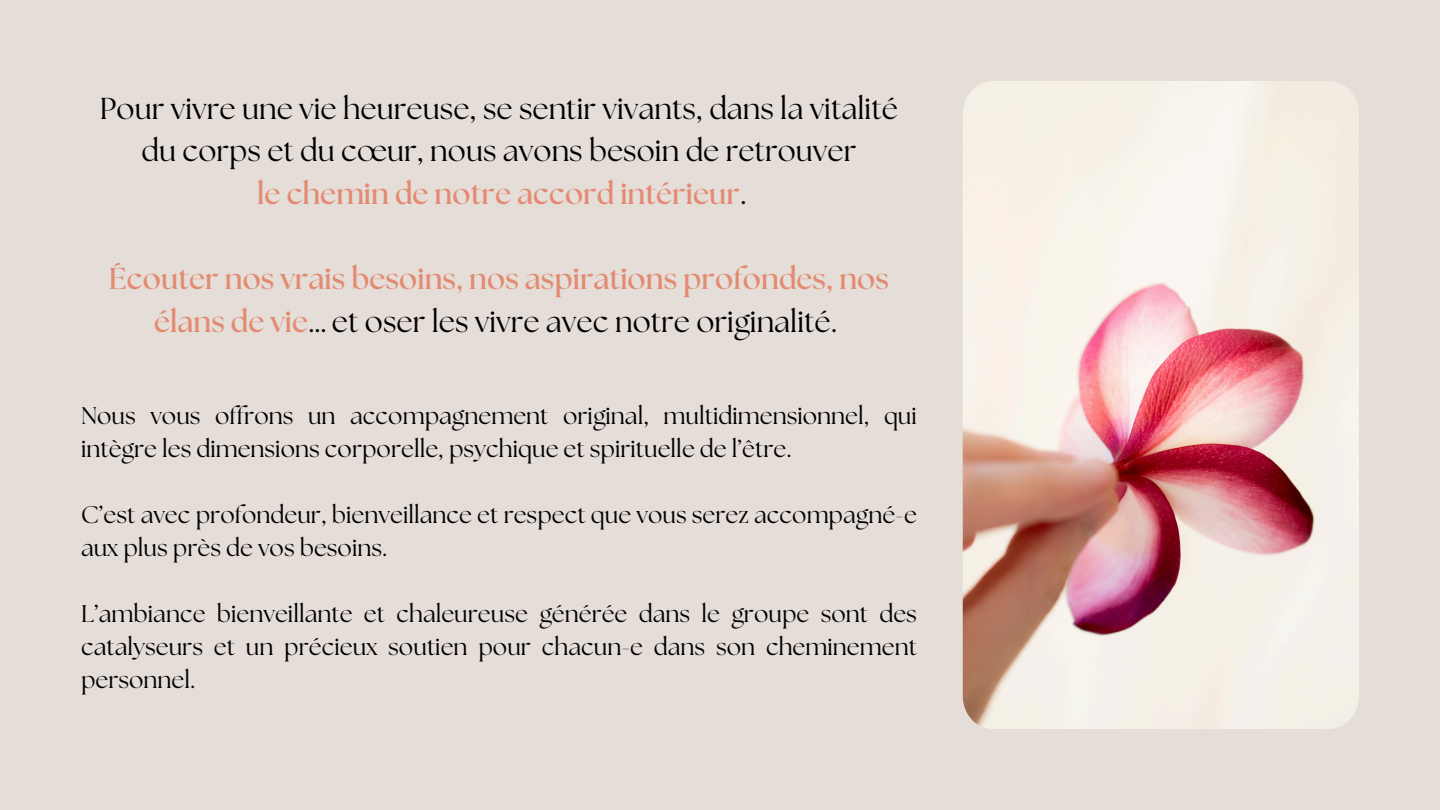
<style>
.page{position:relative;width:1440px;height:810px;background:#e5ddd8}
.page>*{position:absolute;margin:0;border:0;box-sizing:border-box;transform-origin:0 0}
.t1{font:30.2px/42.4px "The Seasons";color:#000;text-align:center}
.t2{font:700 30.2px/42.8px "The Seasons";color:#e38a71;text-align:center}
.t3{font:24px/33px "The Seasons";color:#000}
.s1{font-weight:700;color:#e38a71}
.s2{font-weight:400;color:#000}
</style>
<div class="page">
<img style="left:963px;top:81px;width:396px;height:648px;border-radius:31px">
<h1 class="t1" style="left:100px;top:90px;width:800px">Pour vivre une vie heureuse, se sentir vivants, dans la vitalité du corps et du cœur, nous avons besoin de retrouver<br><span class="s1">le chemin de notre accord intérieur</span>.</h1>
<p class="t2" style="left:109px;top:259px;width:781px">Écouter nos vrais besoins, nos aspirations profondes, nos élans de vie<span class="s2">… et oser les vivre avec notre originalité.</span></p>
<p class="t3" style="left:81px;top:401px;width:837px">Nous vous offrons un accompagnement original, multidimensionnel, qui intègre les dimensions corporelle, psychique et spirituelle de l’être.</p>
<p class="t3" style="left:81px;top:500px;width:837px">C’est avec profondeur, bienveillance et respect que vous serez accompagné-e aux plus près de vos besoins.</p>
<p class="t3" style="left:81px;top:599px;width:837px;text-align:justify">L’ambiance bienveillante et chaleureuse générée dans le groupe sont des catalyseurs et un précieux soutien pour chacun-e dans son cheminement personnel.</p>
</div>
